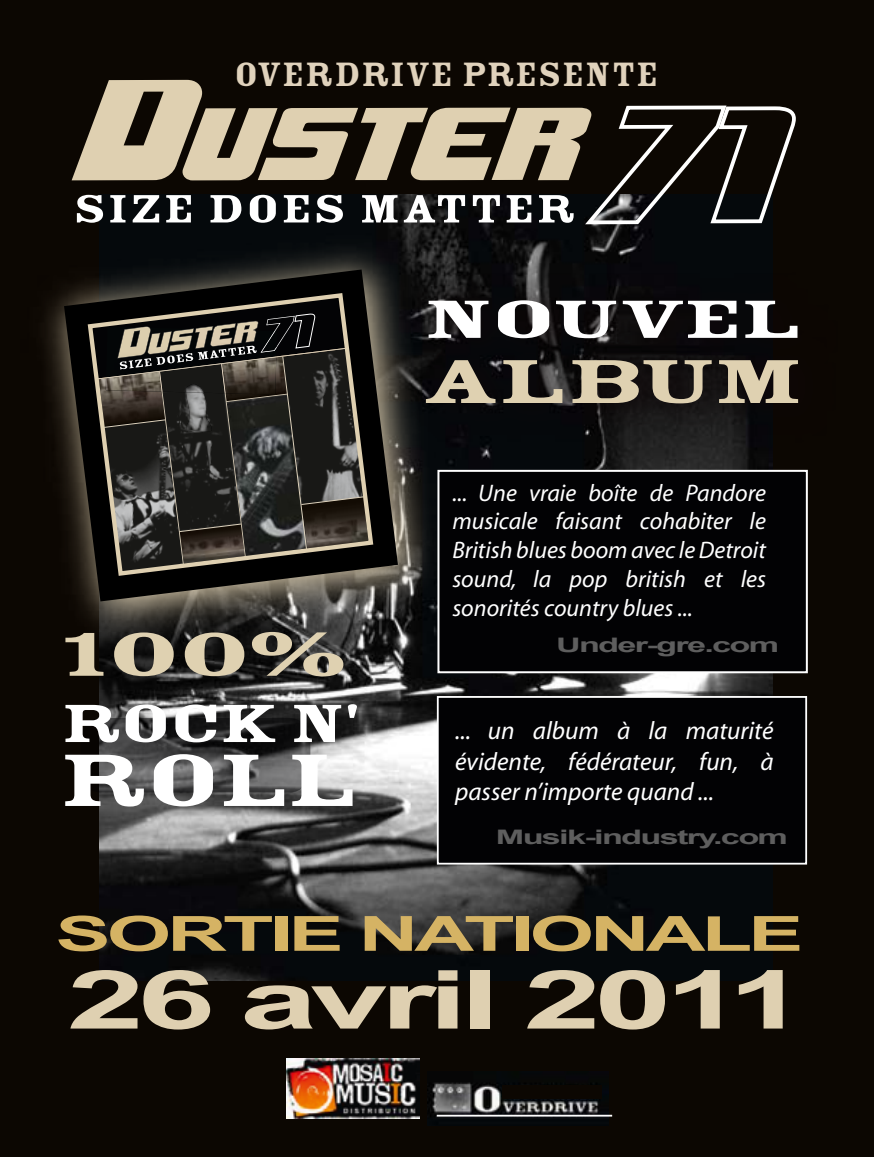
<style>
.page{position:relative;width:874px;height:1157px;background:#fff}
.page>*{position:absolute;margin:0;border:0;box-sizing:border-box;transform-origin:0 0}
.t1{font:700 81.4px "Arial";letter-spacing:-.05em;color:#dfd0b1;scale:1.71 1}
.t2{font:81.4px "Rosewood Std Fill";color:#fff;scale:1.75 1}
.t3{font:68px "Rosewood Std Fill";letter-spacing:-.05em;color:#dfd1b1;scale:2.06 1}
.t4{font:59px "Rosewood Std Fill";letter-spacing:-.05em;color:#fff;scale:2.09 1}
.t5{font:59px "Rosewood Std Fill";letter-spacing:-.05em;color:#fff;scale:1.64 1}
.t6{font:700 48.4px "Arial";letter-spacing:-.05em;color:#d5b364;scale:1.71 1}
.t7{font:43.4px "Rosewood Std Fill";color:#fff;scale:1.45 1}
.t8{font:37px "Rosewood Std Fill";color:#e0d2bc;scale:1.2 1}
.t9{font:italic 25.2px/30.2px "Myriad";color:#fff;text-align:justify}
.t10{font:italic 24px/28.8px "Myriad";color:#fff;text-align:justify}
.t11{font:700 20px "Arial";letter-spacing:-.05em;color:#5e5e5e;scale:1.71 1}
</style>
<div class="page">
<div style="left:0;top:0;width:873px;height:1157px;background:#0c0702"></div>
<img style="left:100px;top:226px;width:672px;height:755px">
<svg style="left:72px;top:80px;width:724px;height:146px"></svg>
<img style="left:46px;top:227px;width:406px;height:430px">
<svg style="left:64px;top:269px;width:334px;height:332px"></svg>
<svg style="left:88px;top:293px;width:285px;height:283px;fill:#000"></svg>
<svg style="left:90px;top:295px;width:274px;height:270px"></svg>
<img style="left:396px;top:257px;width:376px;height:58px">
<img style="left:394px;top:315px;width:379px;height:148px">
<img style="left:286px;top:1058px;width:133px;height:60px">
<img style="left:427px;top:1082px;width:181px;height:43px">
<div style="left:501px;top:1085px;width:100px;height:14px;background:#0c0702"></div>
<hr style="left:436px;top:1114px;width:176px;height:2px;background:#fff">
<div style="left:437px;top:470px;width:370px;height:203px;background:#020204;border:2px solid #fff"></div>
<div style="left:436px;top:696px;width:370px;height:168px;background:#020204;border:2px solid #fff"></div>
<svg style="left:80px;top:718px;width:230px;height:74px"></svg>
<h3 class="t8" style="left:233px;top:54px;width:355px">OVERDRIVE PRESENTE</h3>
<h3 class="t7" style="left:73px;top:185px;width:349px">SIZE DOES MATTER</h3>
<h3 class="t4" style="left:422px;top:287px;width:185px">NOUVEL</h3>
<h2 class="t3" style="left:419px;top:345px;width:189px">ALBUM</h2>
<h2 class="t3" style="left:57px;top:617px;width:144px">100%</h2>
<h3 class="t5" style="left:60px;top:691px;width:186px">ROCK N'</h3>
<h1 class="t2" style="left:58px;top:736px;width:175px">ROLL</h1>
<p class="t10" style="left:452px;top:479px;width:315px">... Une vraie boîte de Pandore musicale faisant cohabiter le British blues boom avec le Detroit sound, la pop british et les sonorités country blues ...</p>
<p class="t11" style="left:555px;top:632px;width:132px">Under-gre.com</p>
<p class="t9" style="left:455px;top:717px;width:320px">... un album à la maturité évidente, fédérateur, fun, à passer n’importe quand ...</p>
<p class="t11" style="left:495px;top:823px;width:172px">Musik-industry.com</p>
<h3 class="t6" style="left:55px;top:902px;width:439px">SORTIE NATIONALE</h3>
<h1 class="t1" style="left:67px;top:946px;width:433px">26 avril 2011</h1>
</div>
